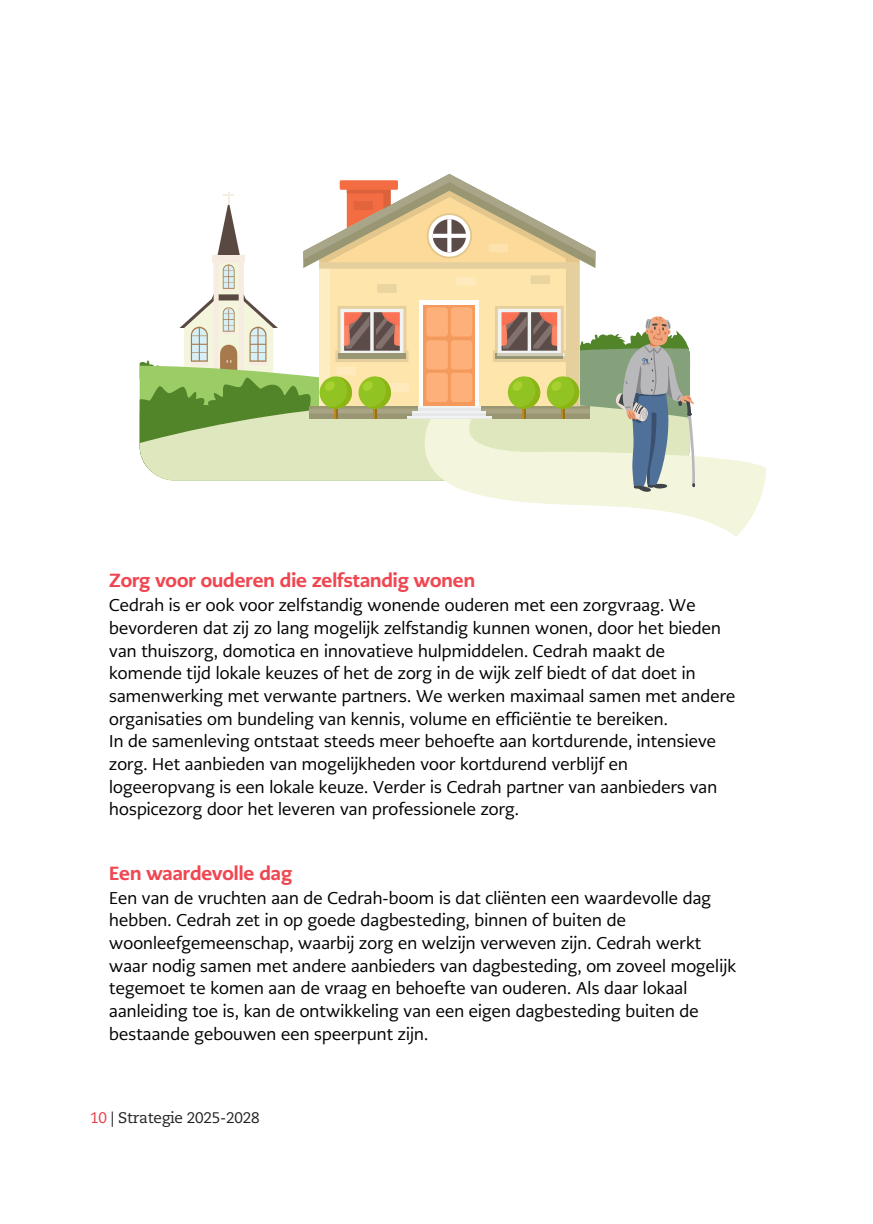
<style>
.page{position:relative;width:873px;height:1224px;background:#fff}
.page>*{position:absolute;margin:0;border:0;box-sizing:border-box;transform-origin:0 0}
.t1{font:800 19px "PMN Caecilia Sans Head";color:#ef4752}
.t2{font:17px/22.6px "PMN Caecilia Sans Head";letter-spacing:.01em;color:#000}
.t3{font:15.2px "Caecilia LT Pro 55 Roman";letter-spacing:-.015em;color:#231f20}
.s1{color:#e73943}
</style>
<div class="page">
<svg style="left:470px;top:456px;width:296px;height:81px"></svg>
<svg style="left:140px;top:174px;width:555px;height:318px"></svg>
<p class="t1" style="left:109px;top:567px;width:367px">Zorg voor ouderen die zelfstandig wonen</p>
<p class="t2" style="left:109px;top:594px;width:628px">Cedrah is er ook voor zelfstandig wonende ouderen met een zorgvraag. We bevorderen dat zij zo lang mogelijk zelfstandig kunnen wonen, door het bieden van thuiszorg, domotica en innovatieve hulpmiddelen. Cedrah maakt de komende tijd lokale keuzes of het de zorg in de wijk zelf biedt of dat doet in samenwerking met verwante partners. We werken maximaal samen met andere organisaties om bundeling van kennis, volume en efficiëntie te bereiken.<br>In de samenleving ontstaat steeds meer behoefte aan kortdurende, intensieve zorg. Het aanbieden van mogelijkheden voor kortdurend verblijf en logeeropvang is een lokale keuze. Verder is Cedrah partner van aanbieders van hospicezorg door het leveren van professionele zorg.</p>
<p class="t1" style="left:109px;top:860px;width:184px">Een waardevolle dag</p>
<p class="t2" style="left:109px;top:886px;width:628px">Een van de vruchten aan de Cedrah-boom is dat cliënten een waardevolle dag hebben. Cedrah zet in op goede dagbesteding, binnen of buiten de woonleefgemeenschap, waarbij zorg en welzijn verweven zijn. Cedrah werkt waar nodig samen met andere aanbieders van dagbesteding, om zoveel mogelijk tegemoet te komen aan de vraag en behoefte van ouderen. Als daar lokaal aanleiding toe is, kan de ontwikkeling van een eigen dagbesteding buiten de bestaande gebouwen een speerpunt zijn.</p>
<p class="t3" style="left:90px;top:1111px;width:171px"><span class="s1">10</span> | Strategie 2025-2028</p>
</div>
